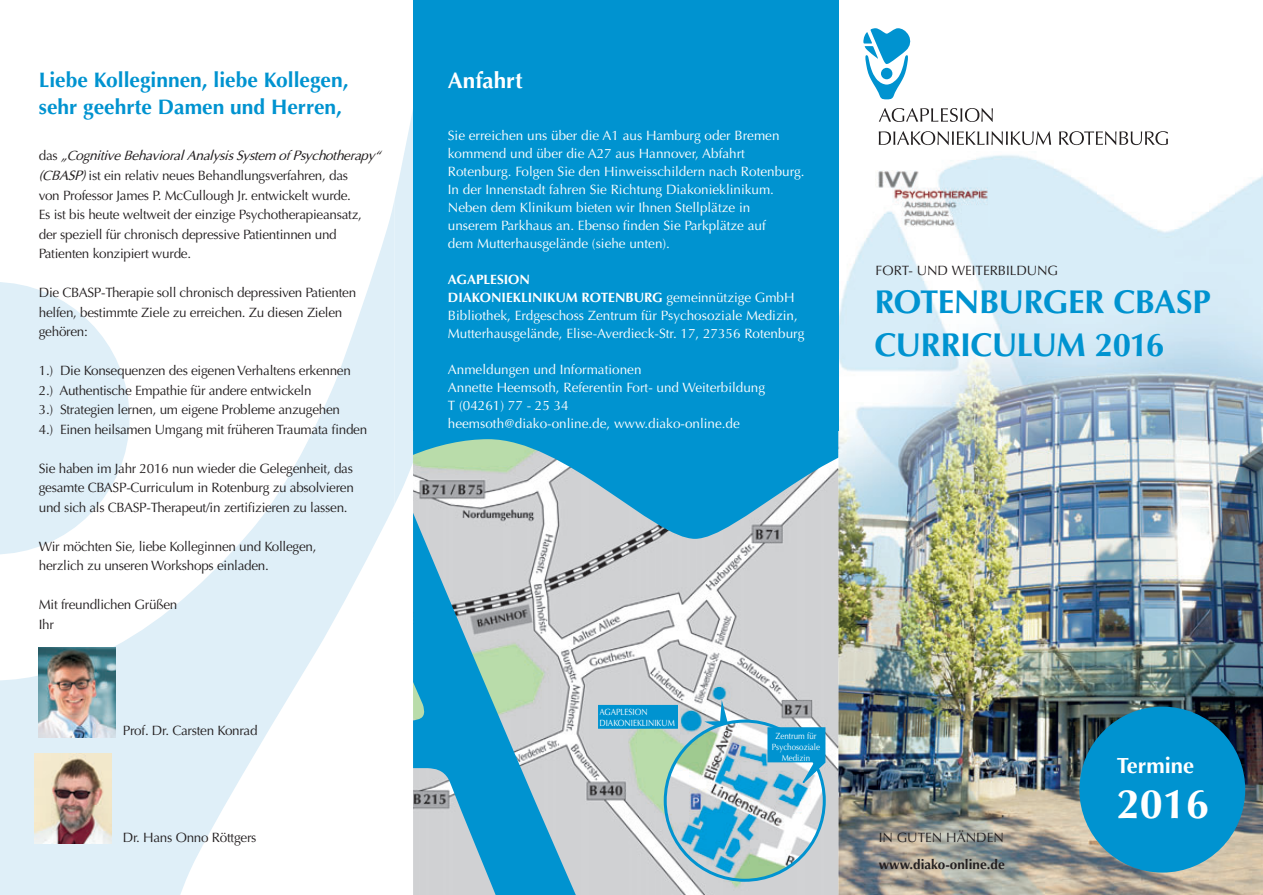
<style>
.page{position:relative;width:1263px;height:895px;background:#fff}
.page>*{position:absolute;margin:0;border:0;box-sizing:border-box;transform-origin:0 0}
.t1{font:700 41.4px "Optima";color:#fff}
.t2{font:700 33px/43.5px "Optima";letter-spacing:-.02em;color:#0093d0}
.t3{font:700 22.5px "Optima";color:#fff}
.t4{font:700 22.05px "Optima";color:#fff}
.t5{font:700 21px/27px "Optima";color:#0093d0}
.t6{font:13.5px/19.5px "Optima";letter-spacing:-.02em;color:#231f20}
.t7{font:13.5px/18px "Optima";color:#fff}
.t8{font:700 13.5px "Optima";color:#231f20}
.t9{font:13.5px "Optima";color:#231f20}
.t10{font:9px/10.8px "Optima";color:#fff;scale:.89 1}
.s1{font-style:italic}
.s2{font-weight:700}
</style>
<div class="page">
<img style="left:838px;top:0;width:425px;height:894px">
<svg style="left:863px;top:28px;width:48px;height:71px"></svg>
<svg style="left:879px;top:108px;width:114px;height:14px"></svg>
<svg style="left:879px;top:131px;width:172px;height:14px"></svg>
<svg style="left:1059px;top:131px;width:109px;height:14px"></svg>
<div style="left:413px;top:0;width:425px;height:430px;background:#0093d0"></div>
<svg style="left:0;top:199px;width:395px;height:695px"></svg>
<svg style="left:395px;top:110px;width:18px;height:393px"></svg>
<svg style="left:413px;top:430px;width:425px;height:464px;background:#91bece"></svg>
<div style="left:1079px;top:706px;width:166px;height:166px;background:#0093d0;border-radius:50%"></div>
<img style="left:876px;top:171px;width:114px;height:55px">
<img style="left:39px;top:647px;width:76px;height:90px">
<img style="left:35px;top:753px;width:76px;height:89px">
<h3 class="t5" style="left:39px;top:69px;width:311px">Liebe Kolleginnen, liebe Kollegen, sehr geehrte Damen und Herren,</h3>
<p class="t6" style="left:39px;top:147px;width:343px">das <span class="s1">„Cognitive Behavioral Analysis System of Psychotherapy“ (CBASP)</span> ist ein relativ neues Behandlungsverfahren, das<br>von Professor James P. McCullough Jr. entwickelt wurde.<br>Es ist bis heute weltweit der einzige Psychotherapieansatz, der speziell für chronisch depressive Patientinnen und Patienten konzipiert wurde.</p>
<p class="t6" style="left:39px;top:284px;width:319px">Die CBASP-Therapie soll chronisch depressiven Patienten helfen, bestimmte Ziele zu erreichen. Zu diesen Zielen gehören:</p>
<p class="t6" style="left:39px;top:362px;width:330px">1.) Die Konsequenzen des eigenen Verhaltens erkennen 2.) Authentische Empathie für andere entwickeln<br>3.) Strategien lernen, um eigene Probleme anzugehen<br>4.) Einen heilsamen Umgang mit früheren Traumata finden</p>
<p class="t6" style="left:39px;top:459px;width:317px;text-align:justify">Sie haben im Jahr 2016 nun wieder die Gelegenheit, das gesamte CBASP-Curriculum in Rotenburg zu absolvieren und sich als CBASP-Therapeut/in zertifizieren zu lassen.</p>
<p class="t6" style="left:39px;top:537px;width:279px">Wir möchten Sie, liebe Kolleginnen und Kollegen, herzlich zu unseren Workshops einladen.</p>
<p class="t6" style="left:39px;top:596px;width:140px">Mit freundlichen Grüßen<br>Ihr</p>
<p class="t6" style="left:123px;top:722px;width:136px">Prof. Dr. Carsten Konrad</p>
<p class="t6" style="left:123px;top:828px;width:135px">Dr. Hans Onno Röttgers</p>
<h3 class="t3" style="left:448px;top:71px;width:76px">Anfahrt</h3>
<p class="t7" style="left:448px;top:127px;width:358px">Sie erreichen uns über die A1 aus Hamburg oder Bremen kommend und über die A27 aus Hannover, Abfahrt Rotenburg. Folgen Sie den Hinweisschildern nach Rotenburg.<br>In der Innenstadt fahren Sie Richtung Diakonieklinikum.<br>Neben dem Klinikum bieten wir Ihnen Stellplätze in<br>unserem Parkhaus an. Ebenso finden Sie Parkplätze auf<br>dem Mutterhausgelände (siehe unten).</p>
<p class="t7" style="left:448px;top:271px;width:358px"><span class="s2">AGAPLESION<br>DIAKONIEKLINIKUM ROTENBURG</span> gemeinnützige GmbH Bibliothek, Erdgeschoss Zentrum für Psychosoziale Medizin, Mutterhausgelände, Elise-Averdieck-Str. 17, 27356 Rotenburg</p>
<p class="t7" style="left:448px;top:361px;width:319px">Anmeldungen und Informationen<br>Annette Heemsoth, Referentin Fort- und Weiterbildung T (04261) 77 - 25 34<br>heemsoth@diako-online.de, www.diako-online.de</p>
<p class="t6" style="left:876px;top:261px;width:184px">FORT- UND WEITERBILDUNG</p>
<h2 class="t2" style="left:874px;top:283px;width:338px">ROTENBURGER CBASP<br>CURRICULUM 2016</h2>
<p class="t10" style="left:599px;top:706px;width:86px">AGAPLESION<br>DIAKONIEKLINIKUM</p>
<p class="t10" style="left:772px;top:731px;width:56px;text-align:center">Zentrum für<br>Psychosoziale<br>Medizin</p>
<p class="t9" style="left:879px;top:832px;width:127px">IN GUTEN HÄNDEN</p>
<p class="t8" style="left:879px;top:858px;width:128px">www.diako-online.de</p>
<h3 class="t4" style="left:1117px;top:755px;width:79px">Termine</h3>
<h1 class="t1" style="left:1117px;top:786px;width:94px">2016</h1>
</div>
